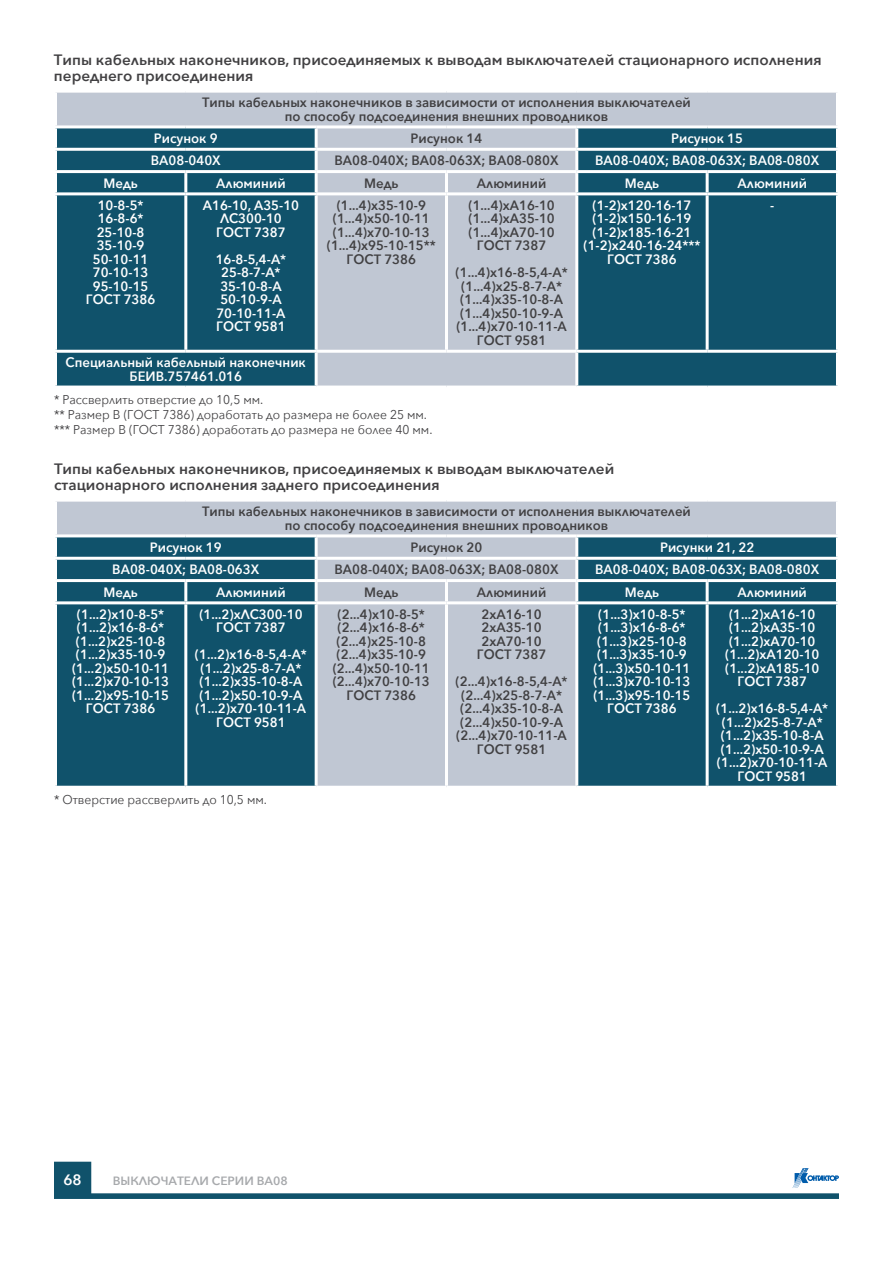
<style>
.page{position:relative;width:893px;height:1263px;background:#fff}
.page>*{position:absolute;margin:0;border:0;box-sizing:border-box;transform-origin:0 0}
.t1{font:600 15px/16.5px "Avenir Next";color:#414042}
.t2{font:600 15px "Avenir Next";color:#fff}
.t3{font:600 13.5px/13.5px "Avenir Next";color:#fff;text-align:center;scale:.96 1}
.t4{font:600 13.5px/13.5px "Avenir Next";color:#414042;text-align:center;scale:.96 1}
.t5{font:12.75px/15px "Avenir Next";color:#414042;scale:.95 1}
.t6{font:600 12px "Avenir Next";color:#a7a9ac}
</style>
<div class="page">
<svg style="left:54px;top:1162px;width:785px;height:37px"></svg>
<div style="left:57px;top:93px;width:779px;height:32px;background:#c0c7d3"></div>
<svg style="left:57px;top:128px;width:779px;height:258px;background:#4c7a8e"></svg>
<hr style="left:54px;top:148px;width:132px;height:3px;background:#fff">
<hr style="left:186px;top:148px;width:130px;height:3px;background:#fff">
<hr style="left:316px;top:148px;width:130px;height:3px;background:#fff">
<hr style="left:446px;top:148px;width:131px;height:3px;background:#fff">
<hr style="left:577px;top:148px;width:130px;height:3px;background:#fff">
<hr style="left:707px;top:148px;width:132px;height:3px;background:#fff">
<hr style="left:54px;top:170px;width:132px;height:3px;background:#fff">
<hr style="left:186px;top:170px;width:130px;height:3px;background:#fff">
<hr style="left:184px;top:173px;width:3px;height:19px;background:#fff">
<hr style="left:316px;top:170px;width:130px;height:3px;background:#fff">
<hr style="left:446px;top:170px;width:131px;height:3px;background:#fff">
<hr style="left:445px;top:173px;width:3px;height:19px;background:#fff">
<hr style="left:577px;top:170px;width:130px;height:3px;background:#fff">
<hr style="left:707px;top:170px;width:132px;height:3px;background:#fff">
<hr style="left:706px;top:173px;width:3px;height:19px;background:#fff">
<hr style="left:54px;top:192px;width:132px;height:3px;background:#fff">
<hr style="left:186px;top:192px;width:130px;height:3px;background:#fff">
<hr style="left:184px;top:195px;width:3px;height:155px;background:#fff">
<hr style="left:316px;top:192px;width:130px;height:3px;background:#fff">
<hr style="left:446px;top:192px;width:131px;height:3px;background:#fff">
<hr style="left:445px;top:195px;width:3px;height:155px;background:#fff">
<hr style="left:577px;top:192px;width:130px;height:3px;background:#fff">
<hr style="left:707px;top:192px;width:132px;height:3px;background:#fff">
<hr style="left:706px;top:195px;width:3px;height:155px;background:#fff">
<hr style="left:54px;top:350px;width:132px;height:3px;background:#fff">
<hr style="left:186px;top:350px;width:130px;height:3px;background:#fff">
<hr style="left:316px;top:350px;width:130px;height:3px;background:#fff">
<hr style="left:446px;top:350px;width:131px;height:3px;background:#fff">
<hr style="left:577px;top:350px;width:130px;height:3px;background:#fff">
<hr style="left:707px;top:350px;width:132px;height:3px;background:#fff">
<hr style="left:315px;top:128px;width:3px;height:20px;background:#fff">
<hr style="left:315px;top:151px;width:3px;height:19px;background:#fff">
<hr style="left:315px;top:173px;width:3px;height:19px;background:#fff">
<hr style="left:315px;top:195px;width:3px;height:155px;background:#fff">
<hr style="left:315px;top:353px;width:3px;height:33px;background:#fff">
<hr style="left:575px;top:128px;width:3px;height:20px;background:#fff">
<hr style="left:575px;top:151px;width:3px;height:19px;background:#fff">
<hr style="left:575px;top:173px;width:3px;height:19px;background:#fff">
<hr style="left:575px;top:195px;width:3px;height:155px;background:#fff">
<hr style="left:575px;top:353px;width:3px;height:33px;background:#fff">
<div style="left:57px;top:502px;width:779px;height:32px;background:#c0c7d3"></div>
<svg style="left:57px;top:537px;width:779px;height:249px;background:#4b798e"></svg>
<hr style="left:54px;top:557px;width:132px;height:3px;background:#fff">
<hr style="left:186px;top:557px;width:130px;height:3px;background:#fff">
<hr style="left:316px;top:557px;width:130px;height:3px;background:#fff">
<hr style="left:446px;top:557px;width:131px;height:3px;background:#fff">
<hr style="left:577px;top:557px;width:130px;height:3px;background:#fff">
<hr style="left:707px;top:557px;width:132px;height:3px;background:#fff">
<hr style="left:54px;top:579px;width:132px;height:3px;background:#fff">
<hr style="left:186px;top:579px;width:130px;height:3px;background:#fff">
<hr style="left:184px;top:582px;width:3px;height:19px;background:#fff">
<hr style="left:316px;top:579px;width:130px;height:3px;background:#fff">
<hr style="left:446px;top:579px;width:131px;height:3px;background:#fff">
<hr style="left:445px;top:582px;width:3px;height:19px;background:#fff">
<hr style="left:577px;top:579px;width:130px;height:3px;background:#fff">
<hr style="left:707px;top:579px;width:132px;height:3px;background:#fff">
<hr style="left:706px;top:582px;width:3px;height:19px;background:#fff">
<hr style="left:54px;top:601px;width:132px;height:3px;background:#fff">
<hr style="left:186px;top:601px;width:130px;height:3px;background:#fff">
<hr style="left:184px;top:604px;width:3px;height:182px;background:#fff">
<hr style="left:316px;top:601px;width:130px;height:3px;background:#fff">
<hr style="left:446px;top:601px;width:131px;height:3px;background:#fff">
<hr style="left:445px;top:604px;width:3px;height:182px;background:#fff">
<hr style="left:577px;top:601px;width:130px;height:3px;background:#fff">
<hr style="left:707px;top:601px;width:132px;height:3px;background:#fff">
<hr style="left:706px;top:604px;width:3px;height:182px;background:#fff">
<hr style="left:315px;top:537px;width:3px;height:20px;background:#fff">
<hr style="left:315px;top:560px;width:3px;height:19px;background:#fff">
<hr style="left:315px;top:582px;width:3px;height:19px;background:#fff">
<hr style="left:315px;top:604px;width:3px;height:182px;background:#fff">
<hr style="left:575px;top:537px;width:3px;height:20px;background:#fff">
<hr style="left:575px;top:560px;width:3px;height:19px;background:#fff">
<hr style="left:575px;top:582px;width:3px;height:19px;background:#fff">
<hr style="left:575px;top:604px;width:3px;height:182px;background:#fff">
<p class="t1" style="left:54px;top:51px;width:769px">Типы кабельных наконечников, присоединяемых к выводам выключателей стационарного исполнения переднего присоединения</p>
<p class="t4" style="left:202px;top:95px;width:511px">Типы кабельных наконечников в зависимости от исполнения выключателей по способу подсоединения внешних проводников</p>
<p class="t3" style="left:154px;top:131px;width:68px">Рисунок 9</p>
<p class="t4" style="left:411px;top:131px;width:76px">Рисунок 14</p>
<p class="t3" style="left:671px;top:131px;width:76px">Рисунок 15</p>
<p class="t3" style="left:151px;top:153px;width:74px">ВА08-040X</p>
<p class="t4" style="left:334px;top:153px;width:235px">ВА08-040X; ВА08-063X; ВА08-080X</p>
<p class="t3" style="left:595px;top:153px;width:235px">ВА08-040X; ВА08-063X; ВА08-080X</p>
<p class="t3" style="left:103px;top:176px;width:37px">Медь</p>
<p class="t3" style="left:216px;top:176px;width:74px">Алюминий</p>
<p class="t4" style="left:364px;top:176px;width:37px">Медь</p>
<p class="t4" style="left:477px;top:176px;width:74px">Алюминий</p>
<p class="t3" style="left:625px;top:176px;width:37px">Медь</p>
<p class="t3" style="left:738px;top:176px;width:74px">Алюминий</p>
<p class="t3" style="left:86px;top:198px;width:74px">10-8-5*<br>16-8-6*<br>25-10-8<br>35-10-9<br>50-10-11<br>70-10-13<br>95-10-15<br>ГОСТ 7386</p>
<p class="t3" style="left:203px;top:198px;width:102px">А16-10, А35-10<br>ЛС300-10<br>ГОСТ 7387</p>
<p class="t4" style="left:327px;top:198px;width:115px">(1...4)x35-10-9 (1...4)x50-10-11 (1...4)x70-10-13 (1...4)x95-10-15**<br>ГОСТ 7386</p>
<p class="t4" style="left:468px;top:198px;width:92px">(1...4)xА16-10 (1...4)xА35-10 (1...4)xА70-10<br>ГОСТ 7387</p>
<p class="t4" style="left:456px;top:266px;width:118px">(1...4)x16-8-5,4-А* (1...4)x25-8-7-А* (1...4)x35-10-8-А (1...4)x50-10-9-А (1...4)x70-10-11-А<br>ГОСТ 9581</p>
<p class="t3" style="left:583px;top:198px;width:123px">(1-2)x120-16-17 (1-2)x150-16-19 (1-2)x185-16-21 (1-2)x240-16-24***<br>ГОСТ 7386</p>
<p class="t3" style="left:770px;top:198px;width:6px">-</p>
<p class="t3" style="left:216px;top:252px;width:75px">16-8-5,4-А*<br>25-8-7-А*<br>35-10-8-А<br>50-10-9-А<br>70-10-11-А<br>ГОСТ 9581</p>
<p class="t3" style="left:66px;top:355px;width:252px">Специальный кабельный наконечник<br>БЕИВ.757461.016</p>
<p class="t5" style="left:54px;top:391px;width:400px">* Рассверлить отверстие до 10,5 мм.<br>** Размер В (ГОСТ 7386) доработать до размера не более 25 мм. *** Размер В (ГОСТ 7386) доработать до размера не более 40 мм.</p>
<p class="t1" style="left:54px;top:460px;width:562px">Типы кабельных наконечников, присоединяемых к выводам выключателей стационарного исполнения заднего присоединения</p>
<p class="t4" style="left:202px;top:504px;width:511px">Типы кабельных наконечников в зависимости от исполнения выключателей по способу подсоединения внешних проводников</p>
<p class="t3" style="left:150px;top:540px;width:76px">Рисунок 19</p>
<p class="t4" style="left:411px;top:540px;width:76px">Рисунок 20</p>
<p class="t3" style="left:660px;top:540px;width:100px">Рисунки 21, 22</p>
<p class="t3" style="left:112px;top:562px;width:155px">ВА08-040X; ВА08-063X</p>
<p class="t4" style="left:334px;top:562px;width:235px">ВА08-040X; ВА08-063X; ВА08-080X</p>
<p class="t3" style="left:595px;top:562px;width:235px">ВА08-040X; ВА08-063X; ВА08-080X</p>
<p class="t3" style="left:103px;top:585px;width:37px">Медь</p>
<p class="t3" style="left:216px;top:585px;width:74px">Алюминий</p>
<p class="t4" style="left:364px;top:585px;width:37px">Медь</p>
<p class="t4" style="left:477px;top:585px;width:74px">Алюминий</p>
<p class="t3" style="left:625px;top:585px;width:37px">Медь</p>
<p class="t3" style="left:738px;top:585px;width:74px">Алюминий</p>
<p class="t3" style="left:72px;top:607px;width:103px">(1...2)x10-8-5* (1...2)x16-8-6* (1...2)x25-10-8 (1...2)x35-10-9 (1...2)x50-10-11 (1...2)x70-10-13 (1...2)x95-10-15<br>ГОСТ 7386</p>
<p class="t3" style="left:199px;top:607px;width:109px">(1...2)xЛС300-10<br>ГОСТ 7387</p>
<p class="t4" style="left:333px;top:607px;width:103px">(2...4)x10-8-5* (2...4)x16-8-6* (2...4)x25-10-8 (2...4)x35-10-9 (2...4)x50-10-11 (2...4)x70-10-13<br>ГОСТ 7386</p>
<p class="t4" style="left:477px;top:607px;width:74px">2xА16-10<br>2xА35-10<br>2xА70-10<br>ГОСТ 7387</p>
<p class="t3" style="left:593px;top:607px;width:103px">(1...3)x10-8-5* (1...3)x16-8-6* (1...3)x25-10-8 (1...3)x35-10-9 (1...3)x50-10-11 (1...3)x70-10-13 (1...3)x95-10-15<br>ГОСТ 7386</p>
<p class="t3" style="left:725px;top:607px;width:100px">(1...2)xА16-10 (1...2)xА35-10 (1...2)xА70-10 (1...2)xА120-10 (1...2)xА185-10<br>ГОСТ 7387</p>
<p class="t3" style="left:195px;top:647px;width:118px">(1...2)x16-8-5,4-А* (1...2)x25-8-7-А* (1...2)x35-10-8-А (1...2)x50-10-9-А (1...2)x70-10-11-А<br>ГОСТ 9581</p>
<p class="t4" style="left:456px;top:674px;width:118px">(2...4)x16-8-5,4-А* (2...4)x25-8-7-А* (2...4)x35-10-8-А (2...4)x50-10-9-А (2...4)x70-10-11-А<br>ГОСТ 9581</p>
<p class="t3" style="left:716px;top:701px;width:118px">(1...2)x16-8-5,4-А* (1...2)x25-8-7-А* (1...2)x35-10-8-А (1...2)x50-10-9-А (1...2)x70-10-11-А<br>ГОСТ 9581</p>
<p class="t5" style="left:54px;top:791px;width:226px">* Отверстие рассверлить до 10,5 мм.</p>
<p class="t2" style="left:63px;top:1167px;width:20px">68</p>
<p class="t6" style="left:113px;top:1170px;width:177px">ВЫКЛЮЧАТЕЛИ СЕРИИ ВА08</p>
</div>
